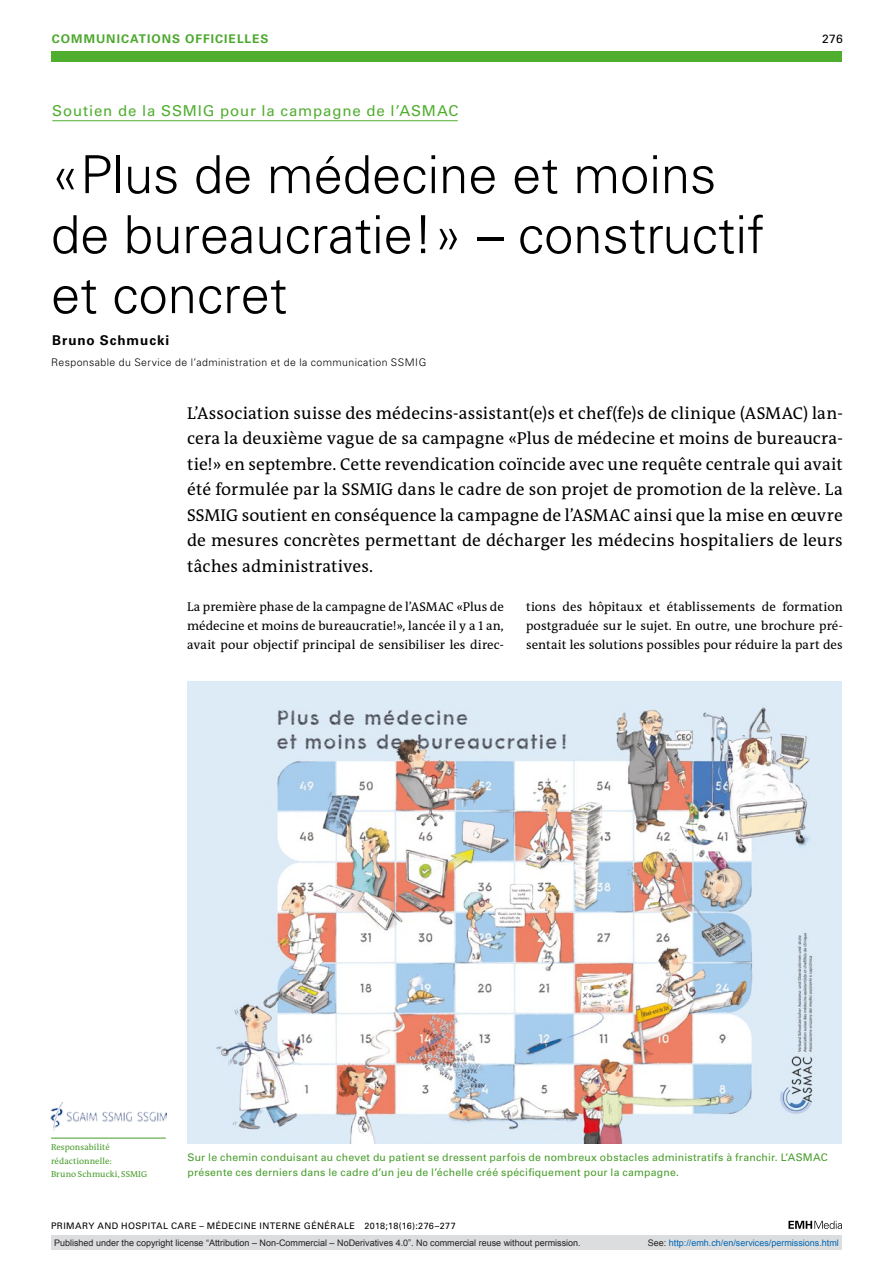
<style>
.page{position:relative;width:893px;height:1263px;background:#fff}
.page>*{position:absolute;margin:0;border:0;box-sizing:border-box;transform-origin:0 0}
.t1{font:300 52.5px/60px "Univers LT Std";color:#000}
.t2{font:17.25px/25.5px "The Antiqua B W5 Plain";letter-spacing:.01em;color:#000;text-align:justify}
.t3{font:15px "Univers LT Std";letter-spacing:.055em;color:#50ae2f}
.t4{font:700 13.5px "Univers LT Std";letter-spacing:.065em;color:#000}
.t5{font:12.75px/19.2px "The Antiqua B W5 Plain";letter-spacing:.005em;color:#000;text-align:justify}
.t6{font:700 12px "Univers LT Std";letter-spacing:.085em;color:#4da82e}
.t7{font:12px "Univers LT Std";color:#000}
.t8{font:10.5px/15.8px "Univers LT Std";letter-spacing:.025em;color:#479c2a}
.t9{font:300 10.5px "Univers LT Std";letter-spacing:.04em;color:#000}
.t10{font:9px "Arial";color:#231f20}
.t11{font:9px "Univers LT Std";letter-spacing:.05em;color:#000}
.t12{font:9px "Arial";color:#0166b3}
.t13{font:8.7px/13.5px "The Antiqua B W5 Plain";letter-spacing:.01em;color:#479c2a}
.s1{color:#231f20}
</style>
<div class="page">
<div style="left:51px;top:51px;width:791px;height:11px;background:#50ae2f"></div>
<svg style="left:788px;top:1221px;width:54px;height:8px"></svg>
<hr style="left:52px;top:120px;width:406px;height:1px;background:#50ae2f">
<img style="left:50px;top:1103px;width:117px;height:28px">
<img style="left:188px;top:681px;width:654px;height:463px">
<hr style="left:51px;top:1138px;width:115px;height:1px;background:#479c2a">
<div style="left:51px;top:1235px;width:791px;height:15px;background:#dcdddf"></div>
<p class="t6" style="left:52px;top:31px;width:218px">COMMUNICATIONS OFFICIELLES</p>
<p class="t7" style="left:822px;top:31px;width:22px">276</p>
<p class="t3" style="left:52px;top:102px;width:408px">Soutien de la SSMIG pour la campagne de l’ASMAC</p>
<h1 class="t1" style="left:51px;top:145px;width:715px">«Plus de médecine et moins de bureaucratie!» – constructif et concret</h1>
<p class="t4" style="left:52px;top:332px;width:119px">Bruno Schmucki</p>
<p class="t9" style="left:51px;top:356px;width:377px">Responsable du Service de l’administration et de la communication SSMIG</p>
<p class="t2" style="left:187px;top:400px;width:657px">L’Association suisse des médecins-assistant(e)s et chef(fe)s de clinique (ASMAC) lan&shy;cera la deuxième vague de sa campagne «Plus de médecine et moins de bureaucra&shy;tie!» en septembre. Cette revendication coïncide avec une requête centrale qui avait été formulée par la SSMIG dans le cadre de son projet de promotion de la relève. La SSMIG soutient en conséquence la campagne de l’ASMAC ainsi que la mise en œuvre de mesures concrètes permettant de décharger les médecins hospitaliers de leurs tâches administratives.</p>
<p class="t5" style="left:526px;top:597px;width:318px">tions des hôpitaux et établissements de formation postgraduée sur le sujet. En outre, une brochure pré&shy;sentait les solutions possibles pour réduire la part des</p>
<p class="t5" style="left:187px;top:597px;width:318px">La première phase de la campagne de l’ASMAC «Plus de médecine et moins de bureaucratie!», lancée il y a 1 an, avait pour objectif principal de sensibiliser les direc-</p>
<p class="t13" style="left:51px;top:1141px;width:98px">Responsabilité rédactionnelle:<br>Bruno Schmucki, SSMIG</p>
<p class="t8" style="left:188px;top:1149px;width:642px">Sur le chemin conduisant au chevet du patient se dressent parfois de nombreux obstacles administratifs à franchir. L’ASMAC présente ces derniers dans le cadre d’un jeu de l’échelle créé spécifiquement pour la campagne.</p>
<p class="t11" style="left:51px;top:1220px;width:406px">PRIMARY AND HOSPITAL CARE – MÉDECINE INTERNE GÉNÉRALE 2018;18(16):276–277</p>
<p class="t10" style="left:54px;top:1237px;width:528px">Published under the copyright license “Attribution – Non-Commercial – NoDerivatives 4.0”. No commercial reuse without permission.</p>
<p class="t12" style="left:648px;top:1237px;width:193px"><span class="s1">See:</span> http://emh.ch/en/services/permissions.html</p>
</div>
